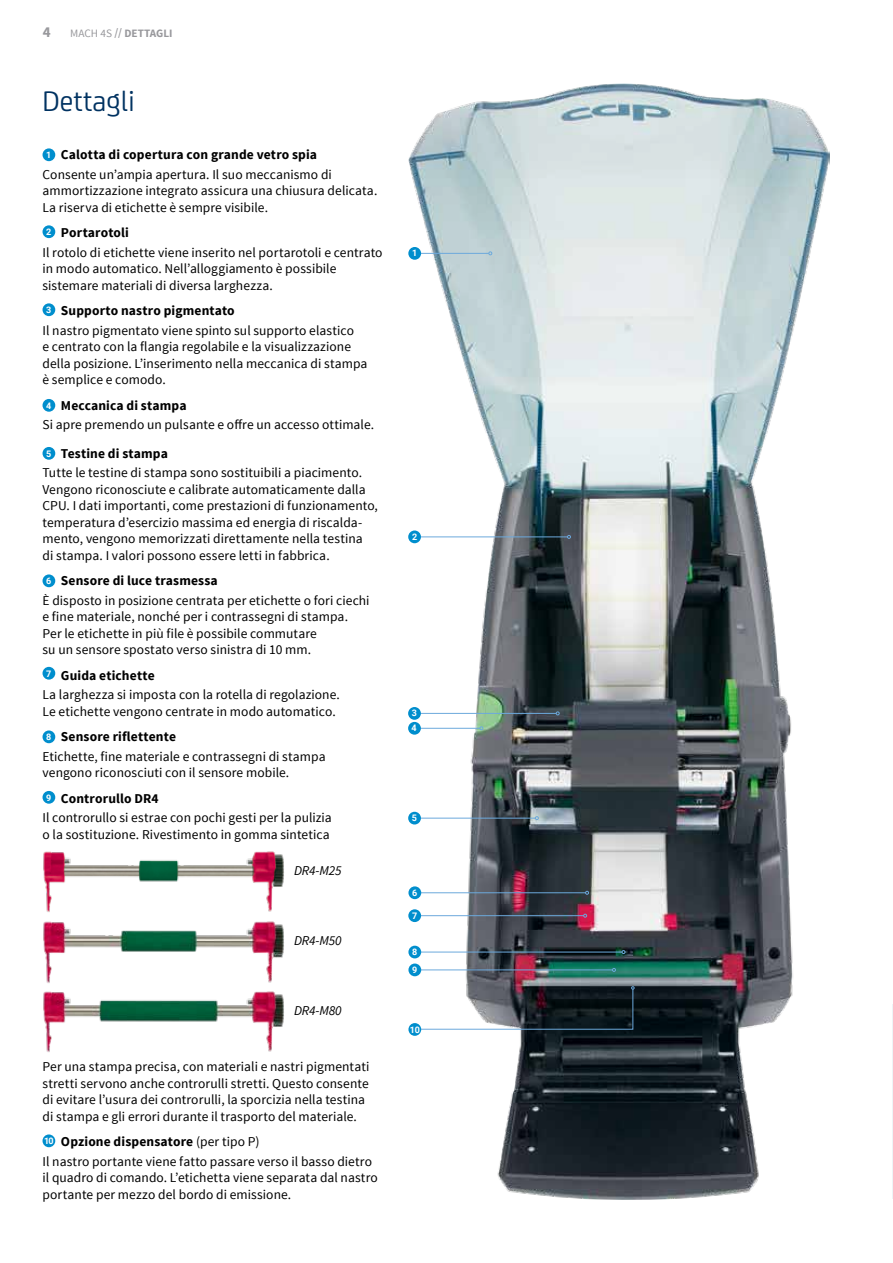
<style>
.page{position:relative;width:893px;height:1263px;background:#fff}
.page>*{position:absolute;margin:0;border:0;box-sizing:border-box;transform-origin:0 0}
.t1{font:30px "CA Sans";color:#003261}
.t2{font:700 15px "Source Sans Pro";color:#98989c}
.t3{font:13.5px/16.5px "Source Sans Pro";letter-spacing:.005em;color:#000}
.t4{font:italic 13.5px "Source Sans Pro";letter-spacing:-.01em;color:#000}
.t5{font:700 11.25px "Source Sans Pro";color:#98989c}
.t6{font:700 9px/14.9px "Roboto";color:#fff}
.s1{font-weight:400}
.s2{font-weight:600}
.s3{font-family:"Roboto";font-weight:700;font-size:9px;color:#fff}
.s4{font-weight:700}
</style>
<div class="page">
<img style="left:409px;top:83px;width:420px;height:1116px">
<hr style="left:416px;top:253px;width:73px;height:1px;background:#6ca9dc">
<svg style="left:488px;top:251px;width:4px;height:4px"></svg>
<div style="left:408px;top:247px;width:13px;height:13px;background:#008ecd;border-radius:50%"></div>
<hr style="left:414px;top:536px;width:153px;height:1px;background:#6ca9dc">
<svg style="left:567px;top:535px;width:4px;height:4px"></svg>
<div style="left:408px;top:530px;width:13px;height:13px;background:#008ecd;border-radius:50%"></div>
<hr style="left:415px;top:713px;width:141px;height:1px;background:#6ca9dc">
<svg style="left:556px;top:711px;width:4px;height:4px"></svg>
<hr style="left:416px;top:728px;width:64px;height:1px;background:#6ca9dc">
<svg style="left:479px;top:726px;width:4px;height:4px"></svg>
<hr style="left:419px;top:818px;width:116px;height:1px;background:#6ca9dc">
<svg style="left:535px;top:816px;width:4px;height:4px"></svg>
<hr style="left:414px;top:892px;width:172px;height:1px;background:#6ca9dc">
<svg style="left:585px;top:891px;width:4px;height:4px"></svg>
<hr style="left:420px;top:915px;width:164px;height:1px;background:#6ca9dc">
<svg style="left:583px;top:914px;width:4px;height:3px"></svg>
<hr style="left:416px;top:952px;width:206px;height:1px;background:#6ca9dc">
<svg style="left:622px;top:950px;width:3px;height:4px"></svg>
<hr style="left:416px;top:969px;width:196px;height:1px;background:#6ca9dc">
<svg style="left:612px;top:968px;width:4px;height:4px"></svg>
<div style="left:408px;top:707px;width:13px;height:13px;background:#008ecd;border-radius:50%"></div>
<div style="left:408px;top:722px;width:13px;height:13px;background:#008ecd;border-radius:50%"></div>
<div style="left:408px;top:812px;width:13px;height:12px;background:#008ecd;border-radius:50%"></div>
<div style="left:408px;top:886px;width:13px;height:13px;background:#008ecd;border-radius:50%"></div>
<div style="left:408px;top:963px;width:13px;height:13px;background:#008ecd;border-radius:50%"></div>
<svg style="left:420px;top:986px;width:214px;height:44px"></svg>
<div style="left:408px;top:909px;width:13px;height:13px;background:#008ecd;border-radius:50%"></div>
<div style="left:408px;top:946px;width:13px;height:12px;background:#008ecd;border-radius:50%"></div>
<div style="left:408px;top:1023px;width:13px;height:13px;background:#008ecd;border-radius:50%"></div>
<div style="left:43px;top:148px;width:12px;height:13px;background:#008ecd;border-radius:50%"></div>
<div style="left:43px;top:225px;width:12px;height:13px;background:#008ecd;border-radius:50%"></div>
<div style="left:43px;top:303px;width:12px;height:13px;background:#008ecd;border-radius:50%"></div>
<div style="left:43px;top:399px;width:12px;height:13px;background:#008ecd;border-radius:50%"></div>
<div style="left:43px;top:447px;width:12px;height:13px;background:#008ecd;border-radius:50%"></div>
<div style="left:43px;top:574px;width:12px;height:13px;background:#008ecd;border-radius:50%"></div>
<div style="left:43px;top:667px;width:12px;height:13px;background:#008ecd;border-radius:50%"></div>
<div style="left:43px;top:730px;width:12px;height:13px;background:#008ecd;border-radius:50%"></div>
<div style="left:43px;top:791px;width:12px;height:13px;background:#008ecd;border-radius:50%"></div>
<div style="left:43px;top:1134px;width:12px;height:13px;background:#008ecd;border-radius:50%"></div>
<img style="left:43px;top:851px;width:241px;height:61px">
<img style="left:43px;top:921px;width:241px;height:62px">
<img style="left:43px;top:991px;width:241px;height:61px">
<p class="t2" style="left:43px;top:22px;width:9px">4</p>
<p class="t5" style="left:70px;top:26px;width:104px"><span class="s1">MACH 4S</span> <span class="s2">//</span> DETTAGLI</p>
<h1 class="t1" style="left:43px;top:79px;width:94px">Dettagli</h1>
<p class="t3" style="left:43px;top:145px;width:291px;line-height:19.5px"><span class="s3">1</span> <span class="s4">Calotta di copertura con grande vetro spia<br></span>Consente un’ampia apertura. Il suo meccanismo di</p>
<p class="t3" style="left:43px;top:183px;width:336px">ammortizzazione integrato assicura una chiusura delicata.<br>La riserva di etichette è sempre visibile.</p>
<p class="t3" style="left:43px;top:223px;width:342px;line-height:19.5px"><span class="s3">2</span> <span class="s4">Portarotoli<br></span>Il rotolo di etichette viene inserito nel portarotoli e centrato</p>
<p class="t3" style="left:43px;top:261px;width:295px">in modo automatico. Nell’alloggiamento è possibile sistemare materiali di diversa larghezza.</p>
<p class="t3" style="left:43px;top:301px;width:313px;line-height:19.5px"><span class="s3">3</span> <span class="s4">Supporto nastro pigmentato<br></span>Il nastro pigmentato viene spinto sul supporto elastico</p>
<p class="t3" style="left:43px;top:339px;width:326px">e centrato con la flangia regolabile e la visualizzazione della posizione. L’inserimento nella meccanica di stampa è semplice e comodo.</p>
<p class="t3" style="left:43px;top:396px;width:333px;line-height:19.5px"><span class="s3">4</span> <span class="s4">Meccanica di stampa<br></span>Si apre premendo un pulsante e offre un accesso ottimale.</p>
<p class="t3" style="left:43px;top:444px;width:321px;line-height:19.5px"><span class="s3">5</span> <span class="s4">Testine di stampa<br></span>Tutte le testine di stampa sono sostituibili a piacimento.</p>
<p class="t3" style="left:43px;top:481px;width:337px">Vengono riconosciute e calibrate automaticamente dalla CPU. I dati importanti, come prestazioni di funzionamento, temperatura d’esercizio massima ed energia di riscalda&shy;mento, vengono memorizzati direttamente nella testina<br>di stampa. I valori possono essere letti in fabbrica.</p>
<p class="t3" style="left:43px;top:571px;width:329px;line-height:19.5px"><span class="s3">6</span> <span class="s4">Sensore di luce trasmessa<br></span>È disposto in posizione centrata per etichette o fori ciechi</p>
<p class="t3" style="left:43px;top:609px;width:307px">e fine materiale, nonché per i contrassegni di stampa.<br>Per le etichette in più file è possibile commutare<br>su un sensore spostato verso sinistra di 10 mm.</p>
<p class="t3" style="left:43px;top:666px;width:299px;line-height:19.5px"><sup>7</sup> <span class="s4">Guida etichette<br></span>La larghezza si imposta con la rotella di regolazione.</p>
<p class="t3" style="left:43px;top:699px;width:295px;line-height:25.5px">Le etichette vengono centrate in modo automatico.<br><span class="s3">8</span> <span class="s4">Sensore riflettente</span></p>
<p class="t3" style="left:43px;top:748px;width:285px">Etichette, fine materiale e contrassegni di stampa vengono riconosciuti con il sensore mobile.</p>
<p class="t3" style="left:43px;top:789px;width:291px;line-height:19.5px"><span class="s3">9</span> <span class="s4">Controrullo DR4<br></span>Il controrullo si estrae con pochi gesti per la pulizia</p>
<p class="t3" style="left:43px;top:826px;width:289px">o la sostituzione. Rivestimento in gomma sintetica</p>
<p class="t4" style="left:294px;top:862px;width:49px">DR4-M25</p>
<p class="t4" style="left:294px;top:932px;width:49px">DR4-M50</p>
<p class="t4" style="left:294px;top:1002px;width:49px">DR4-M80</p>
<p class="t3" style="left:43px;top:1059px;width:328px">Per una stampa precisa, con materiali e nastri pigmentati stretti servono anche controrulli stretti. Questo consente di evitare l’usura dei controrulli, la sporcizia nella testina di stampa e gli errori durante il trasporto del materiale.</p>
<p class="t3" style="left:43px;top:1132px;width:331px;line-height:19.5px"><span class="s3">10</span> <span class="s4">Opzione dispensatore</span> (per tipo P)<br>Il nastro portante viene fatto passare verso il basso dietro</p>
<p class="t3" style="left:43px;top:1170px;width:337px">il quadro di comando. L’etichetta viene separata dal nastro portante per mezzo del bordo di emissione.</p>
<p class="t6" style="left:412px;top:245px;width:7px">1</p>
<p class="t6" style="left:412px;top:529px;width:7px">2</p>
<p class="t6" style="left:411px;top:705px;width:7px">3<br>4</p>
<p class="t6" style="left:412px;top:810px;width:7px">5</p>
<p class="t6" style="left:412px;top:885px;width:7px">6</p>
<p class="t6" style="left:412px;top:908px;width:7px">7</p>
<p class="t6" style="left:412px;top:944px;width:7px">8</p>
<p class="t6" style="left:412px;top:962px;width:7px">9</p>
<p class="t6" style="left:410px;top:1021px;width:12px">10</p>
</div>
